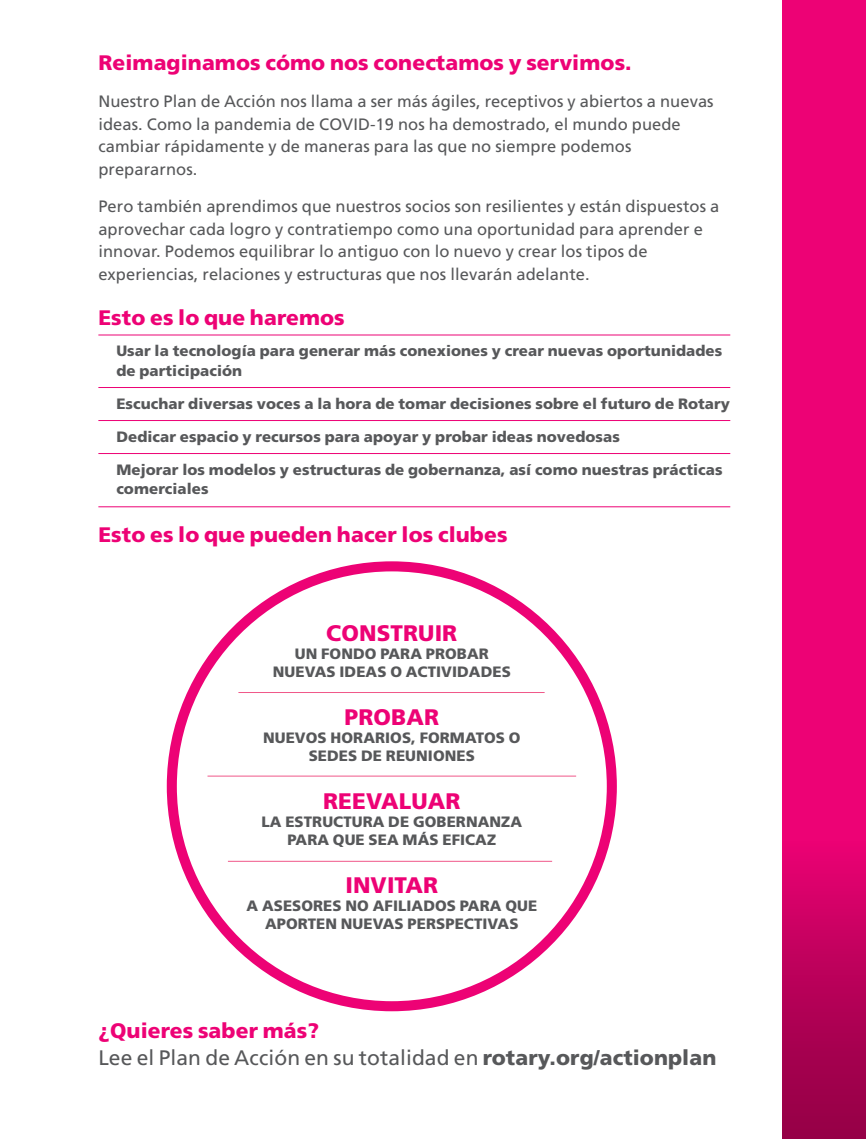
<style>
.page{position:relative;width:866px;height:1139px;background:#fff}
.page>*{position:absolute;margin:0;border:0;box-sizing:border-box;transform-origin:0 0}
.adv_circle_sub{font:900 22.5px "Frutiger LT Std";letter-spacing:.005em;color:#ed0275}
.adv_sub{font:900 21px "Frutiger LT Std";letter-spacing:.005em;color:#ed0275}
.read_the_full_AP{font:21px "Frutiger LT Std";letter-spacing:.005em;color:#57585a}
.adv_text-space_befor{font:16.5px/22.5px "Frutiger LT Std";letter-spacing:.005em;color:#57585a}
.adv_text{font:16.5px/22.5px "Frutiger LT Std";letter-spacing:.005em;color:#57585a}
.adv_list{font:900 15px/19.5px "Frutiger LT Std";letter-spacing:.005em;color:#57585a}
.adv_circle_text{font:900 15px/18px "Frutiger LT Std";letter-spacing:.005em;color:#57585a;text-align:center}
.adv_list-last{font:900 15px/19.5px "Frutiger LT Std";letter-spacing:.005em;color:#57585a}
.s1{font-weight:900}
</style>
<div class="page">
<div style="left:167px;top:561px;width:449px;height:450px;border:10px solid #ed0275;border-radius:50%"></div>
<div style="left:781px;top:0;width:84px;height:1139px;background:#ed0275"></div>
<hr style="left:98px;top:335px;width:632px;height:1px;background:#ed0275">
<hr style="left:98px;top:387px;width:632px;height:1px;background:#ed0275">
<hr style="left:98px;top:420px;width:632px;height:1px;background:#ed0275">
<hr style="left:98px;top:453px;width:632px;height:1px;background:#ed0275">
<hr style="left:98px;top:506px;width:632px;height:1px;background:#ed0275">
<hr style="left:238px;top:692px;width:306px;height:1px;background:#f0588a">
<hr style="left:207px;top:775px;width:369px;height:1px;background:#f0588a">
<hr style="left:228px;top:861px;width:324px;height:1px;background:#f0588a">
<div style="left:781px;top:766px;width:84px;height:373px;background:linear-gradient(to bottom,#f9027b,#900043)"></div>
<svg style="left:862px;top:1133px;width:4px;height:6px"></svg>
<p class="adv_sub" style="left:98px;top:50px;width:535px">Reimaginamos cómo nos conectamos y servimos.</p>
<p class="adv_text" style="left:98px;top:90px;width:616px">Nuestro Plan de Acción nos llama a ser más ágiles, receptivos y abiertos a nuevas ideas. Como la pandemia de COVID-19 nos ha demostrado, el mundo puede cambiar rápidamente y de maneras para las que no siempre podemos prepararnos.</p>
<p class="adv_text-space_befor" style="left:98px;top:195px;width:622px">Pero también aprendimos que nuestros socios son resilientes y están dispuestos a aprovechar cada logro y contratiempo como una oportunidad para aprender e innovar. Podemos equilibrar lo antiguo con lo nuevo y crear los tipos de experiencias, relaciones y estructuras que nos llevarán adelante.</p>
<p class="adv_sub" style="left:98px;top:305px;width:248px">Esto es lo que haremos</p>
<p class="adv_list" style="left:116px;top:341px;width:607px">Usar la tecnología para generar más conexiones y crear nuevas oportunidades de participación</p>
<p class="adv_list" style="left:116px;top:394px;width:615px">Escuchar diversas voces a la hora de tomar decisiones sobre el futuro de Rotary</p>
<p class="adv_list" style="left:116px;top:427px;width:505px">Dedicar espacio y recursos para apoyar y probar ideas novedosas</p>
<p class="adv_list-last" style="left:116px;top:460px;width:607px">Mejorar los modelos y estructuras de gobernanza, así como nuestras prácticas comerciales</p>
<p class="adv_sub" style="left:98px;top:522px;width:410px">Esto es lo que pueden hacer los clubes</p>
<p class="adv_circle_sub" style="left:326px;top:619px;width:132px">CONSTRUIR</p>
<p class="adv_circle_text" style="left:273px;top:644px;width:239px">UN FONDO PARA PROBAR<br>NUEVAS IDEAS O ACTIVIDADES</p>
<p class="adv_circle_sub" style="left:344px;top:703px;width:96px">PROBAR</p>
<p class="adv_circle_text" style="left:263px;top:728px;width:259px">NUEVOS HORARIOS, FORMATOS O<br>SEDES DE REUNIONES</p>
<p class="adv_circle_sub" style="left:323px;top:787px;width:139px">REEVALUAR</p>
<p class="adv_circle_text" style="left:261px;top:812px;width:262px">LA ESTRUCTURA DE GOBERNANZA<br>PARA QUE SEA MÁS EFICAZ</p>
<p class="adv_circle_sub" style="left:345px;top:871px;width:94px">INVITAR</p>
<p class="adv_circle_text" style="left:246px;top:896px;width:292px">A ASESORES NO AFILIADOS PARA QUE<br>APORTEN NUEVAS PERSPECTIVAS</p>
<p class="adv_sub" style="left:98px;top:1018px;width:222px">¿Quieres saber más?</p>
<p class="read_the_full_AP" style="left:98px;top:1045px;width:619px">Lee el Plan de Acción en su totalidad en <span class="s1">rotary.org/actionplan</span></p>
</div>
